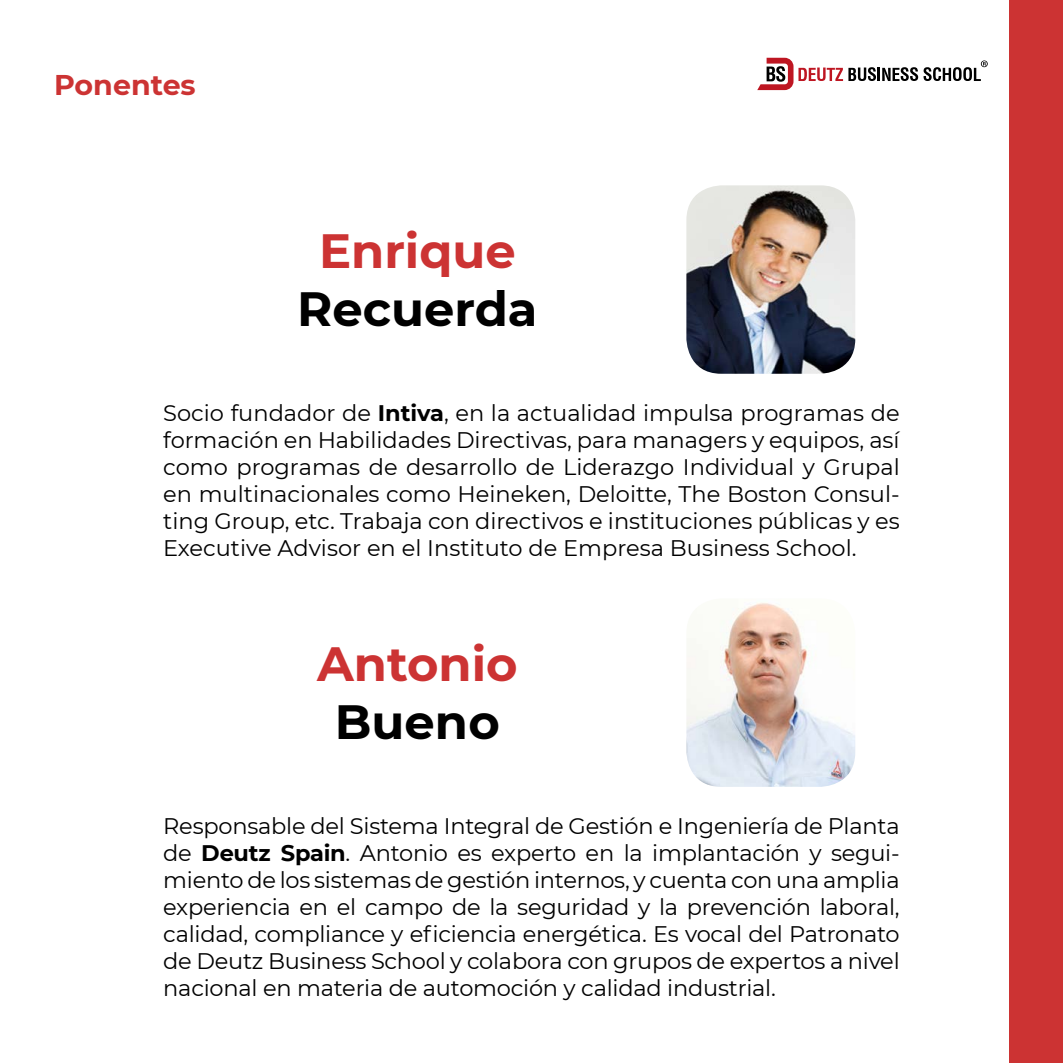
<style>
.page{position:relative;width:1063px;height:1063px;background:#fff}
.page>*{position:absolute;margin:0;border:0;box-sizing:border-box;transform-origin:0 0}
.t1{font:700 48px "Montserrat";color:#c33}
.t2{font:700 48px "Montserrat";color:#000}
.t3{font:700 28.5px "Montserrat";color:#c33}
.t4{font:22.5px/27px "Montserrat";letter-spacing:-.01em;color:#000;text-align:justify}
.s1{font-weight:700}
</style>
<div class="page">
<svg style="left:757px;top:58px;width:161px;height:32px"></svg>
<svg style="left:924px;top:60px;width:64px;height:21px"></svg>
<div style="left:1009px;top:0;width:54px;height:1063px;background:#c33"></div>
<img style="left:686px;top:185px;width:169px;height:189px">
<img style="left:686px;top:602px;width:169px;height:185px">
<p class="t3" style="left:54px;top:64px;width:143px">Ponentes</p>
<h1 class="t1" style="left:319px;top:216px;width:198px">Enrique</h1>
<h1 class="t2" style="left:297px;top:274px;width:242px">Recuerda</h1>
<p class="t4" style="left:163px;top:399px;width:738px">Socio fundador de <span class="s1">Intiva</span>, en la actualidad impulsa programas de formación en Habilidades Directivas, para managers y equipos, así como programas de desarrollo de Liderazgo Individual y Grupal en multinacionales como Heineken, Deloitte, The Boston Consul&shy;ting Group, etc. Trabaja con directivos e instituciones públicas y es Executive Advisor en el Instituto de Empresa Business School.</p>
<h1 class="t1" style="left:317px;top:629px;width:202px">Antonio</h1>
<h1 class="t2" style="left:335px;top:687px;width:166px">Bueno</h1>
<p class="t4" style="left:163px;top:812px;width:738px">Responsable del Sistema Integral de Gestión e Ingeniería de Planta de <span class="s1">Deutz Spain</span>. Antonio es experto en la implantación y segui&shy;miento de los sistemas de gestión internos, y cuenta con una amplia experiencia en el campo de la seguridad y la prevención laboral, calidad, compliance y eficiencia energética. Es vocal del Patronato de Deutz Business School y colabora con grupos de expertos a nivel nacional en materia de automoción y calidad industrial.</p>
</div>
